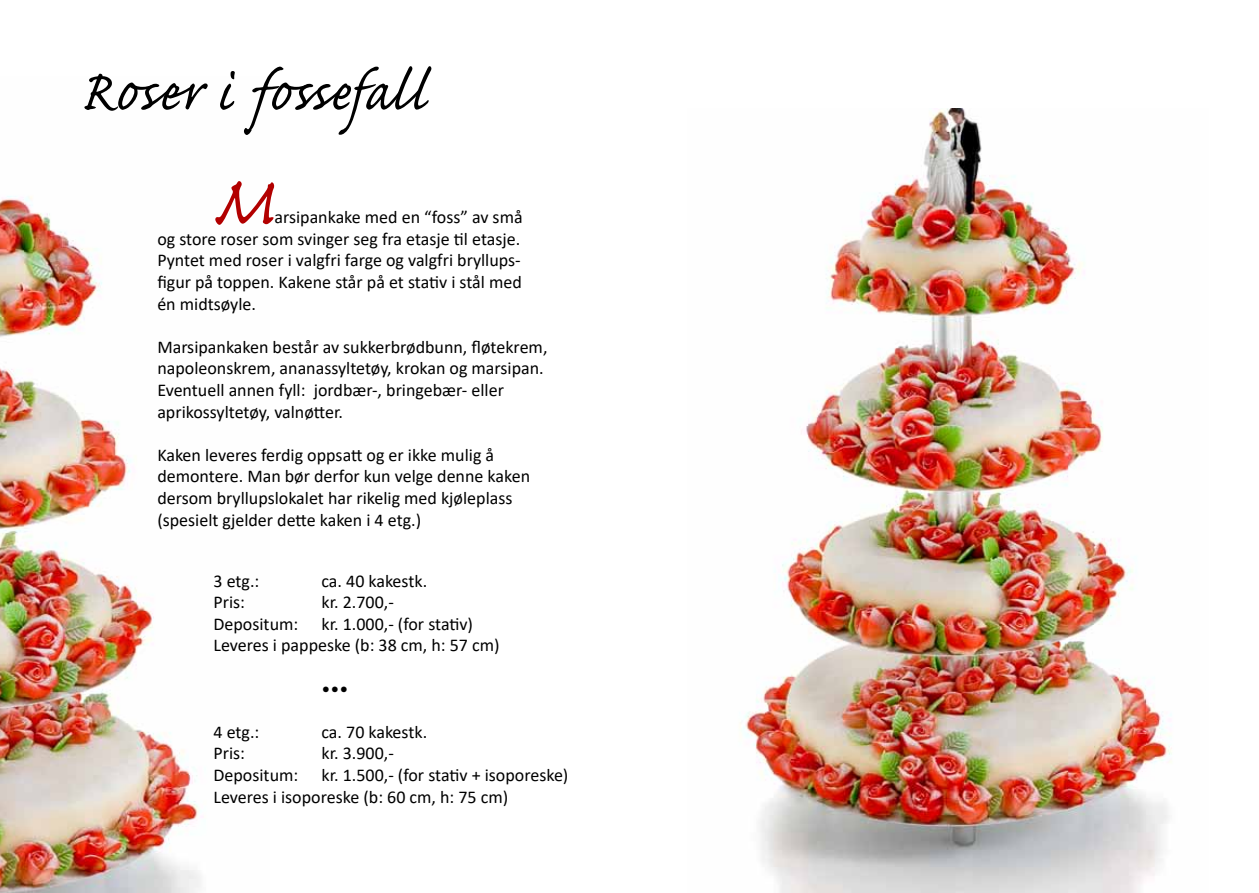
<style>
.page{position:relative;width:1259px;height:893px;background:#fff}
.page>*{position:absolute;margin:0;border:0;box-sizing:border-box;transform-origin:0 0}
.t1{font:90px "Caflisch Script Pro";color:#b20000}
.t2{font:72px "Caflisch Script Pro";color:#000}
.t3{font:18px/21.6px "Calibri";color:#000}
</style>
<div class="page">
<img style="left:739px;top:108px;width:433px;height:784px">
<img style="left:0;top:196px;width:203px;height:697px">
<h2 class="t2" style="left:80px;top:54px;width:347px">Roser i fossefall</h2>
<h1 class="t1" style="left:211px;top:155px;width:65px">M</h1>
<p class="t3" style="left:157px;top:206px;width:367px;text-indent:117px">arsipankake med en “foss” av små og store roser som svinger seg fra etasje til etasje.<br>Pyntet med roser i valgfri farge og valgfri bryllups&shy;figur på toppen. Kakene står på et stativ i stål med én midtsøyle.</p>
<p class="t3" style="left:157px;top:336px;width:392px">Marsipankaken består av sukkerbrødbunn, fløtekrem, napoleonskrem, ananassyltetøy, krokan og marsipan.<br>Eventuell annen fyll: jordbær-, bringebær- eller aprikossyltetøy, valnøtter.</p>
<p class="t3" style="left:157px;top:444px;width:374px">Kaken leveres ferdig oppsatt og er ikke mulig å demontere. Man bør derfor kun velge denne kaken dersom bryllupslokalet har rikelig med kjøleplass (spesielt gjelder dette kaken i 4 etg.)</p>
<p class="t3" style="left:213px;top:569px;width:47px">3 etg.:</p>
<p class="t3" style="left:321px;top:569px;width:107px">ca. 40 kakestk.</p>
<p class="t3" style="left:213px;top:591px;width:33px">Pris:</p>
<p class="t3" style="left:321px;top:591px;width:74px">kr. 2.700,-</p>
<p class="t3" style="left:213px;top:613px;width:86px">Depositum:</p>
<p class="t3" style="left:213px;top:613px;width:288px;text-indent:108px">kr. 1.000,- (for stativ)<br>Leveres i pappeske (b: 38 cm, h: 57 cm)</p>
<p class="t3" style="left:321px;top:677px;width:28px">•••</p>
<p class="t3" style="left:213px;top:721px;width:47px">4 etg.:</p>
<p class="t3" style="left:321px;top:721px;width:107px">ca. 70 kakestk.</p>
<p class="t3" style="left:213px;top:742px;width:33px">Pris:</p>
<p class="t3" style="left:321px;top:742px;width:74px">kr. 3.900,-</p>
<p class="t3" style="left:213px;top:764px;width:86px">Depositum:</p>
<p class="t3" style="left:213px;top:764px;width:356px;text-indent:108px">kr. 1.500,- (for stativ + isoporeske)<br>Leveres i isoporeske (b: 60 cm, h: 75 cm)</p>
</div>
